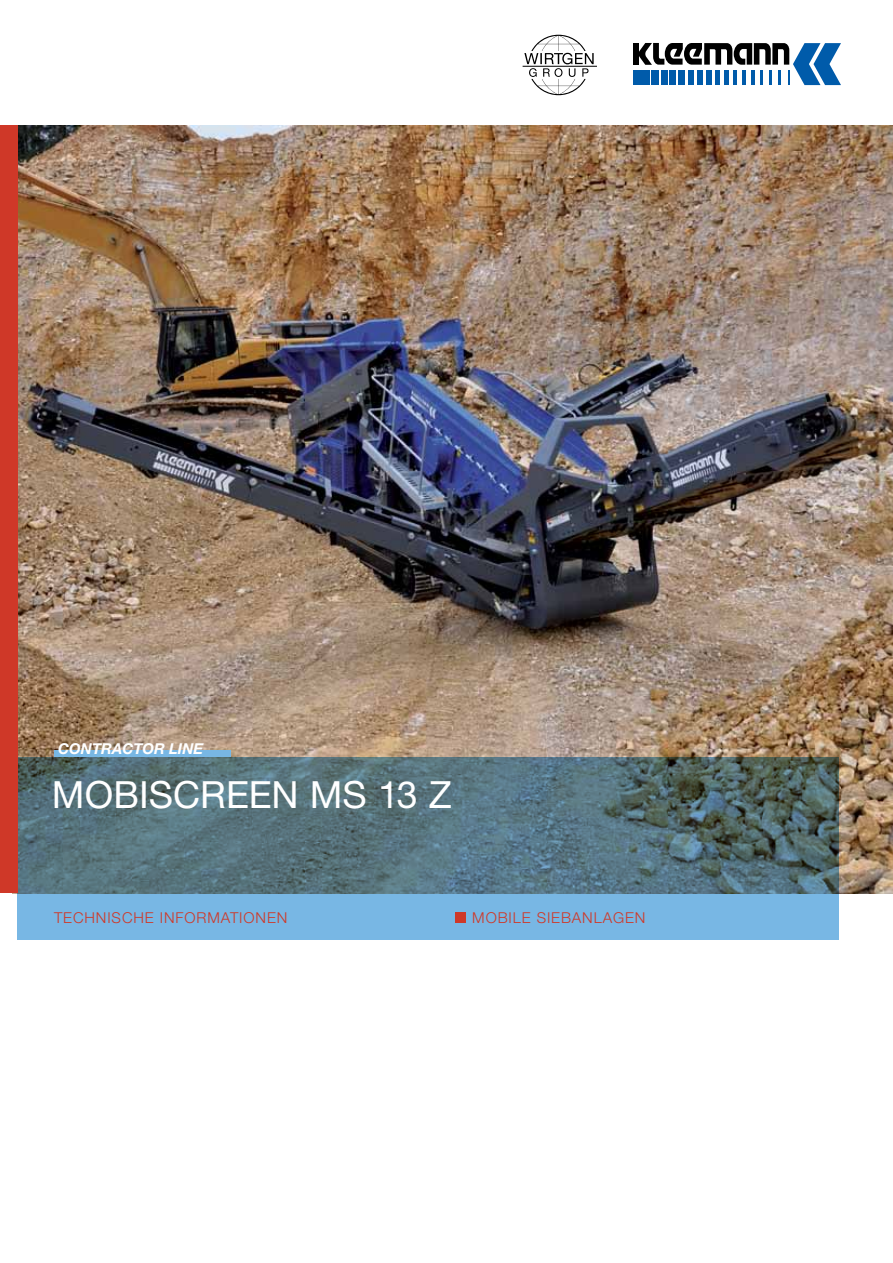
<style>
.page{position:relative;width:893px;height:1263px;background:#fff}
.page>*{position:absolute;margin:0;border:0;box-sizing:border-box;transform-origin:0 0}
.t1{font:37.5px "Helvetica Neue";color:#fff}
.t2{font:300 15px "Helvetica Neue";letter-spacing:.06em;color:#cf3828}
.t3{font:italic 700 15px "Helvetica Neue";color:#fff}
</style>
<div class="page">
<img style="left:17px;top:125px;width:876px;height:768px">
<svg style="left:17px;top:757px;width:822px;height:183px;background:#5e8293"></svg>
<div style="left:0;top:125px;width:17px;height:768px;background:#cf3828"></div>
<div style="left:633px;top:43px;width:6px;height:22px;background:#000"></div>
<div style="left:633px;top:71px;width:8px;height:14px;background:#005baa"></div>
<svg style="left:638px;top:43px;width:203px;height:42px"></svg>
<svg style="left:523px;top:35px;width:74px;height:60px"></svg>
<div style="left:54px;top:750px;width:176px;height:7px;background:#78b7e4"></div>
<div style="left:455px;top:912px;width:11px;height:10px;background:#cf3828"></div>
<p class="t3" style="left:58px;top:739px;width:147px">CONTRACTOR LINE</p>
<h1 class="t1" style="left:52px;top:772px;width:401px">MOBISCREEN MS 13 Z</h1>
<p class="t2" style="left:54px;top:908px;width:235px">TECHNISCHE INFORMATIONEN</p>
<p class="t2" style="left:472px;top:908px;width:163px">MOBILE SIEBAN LAGEN</p>
</div>
